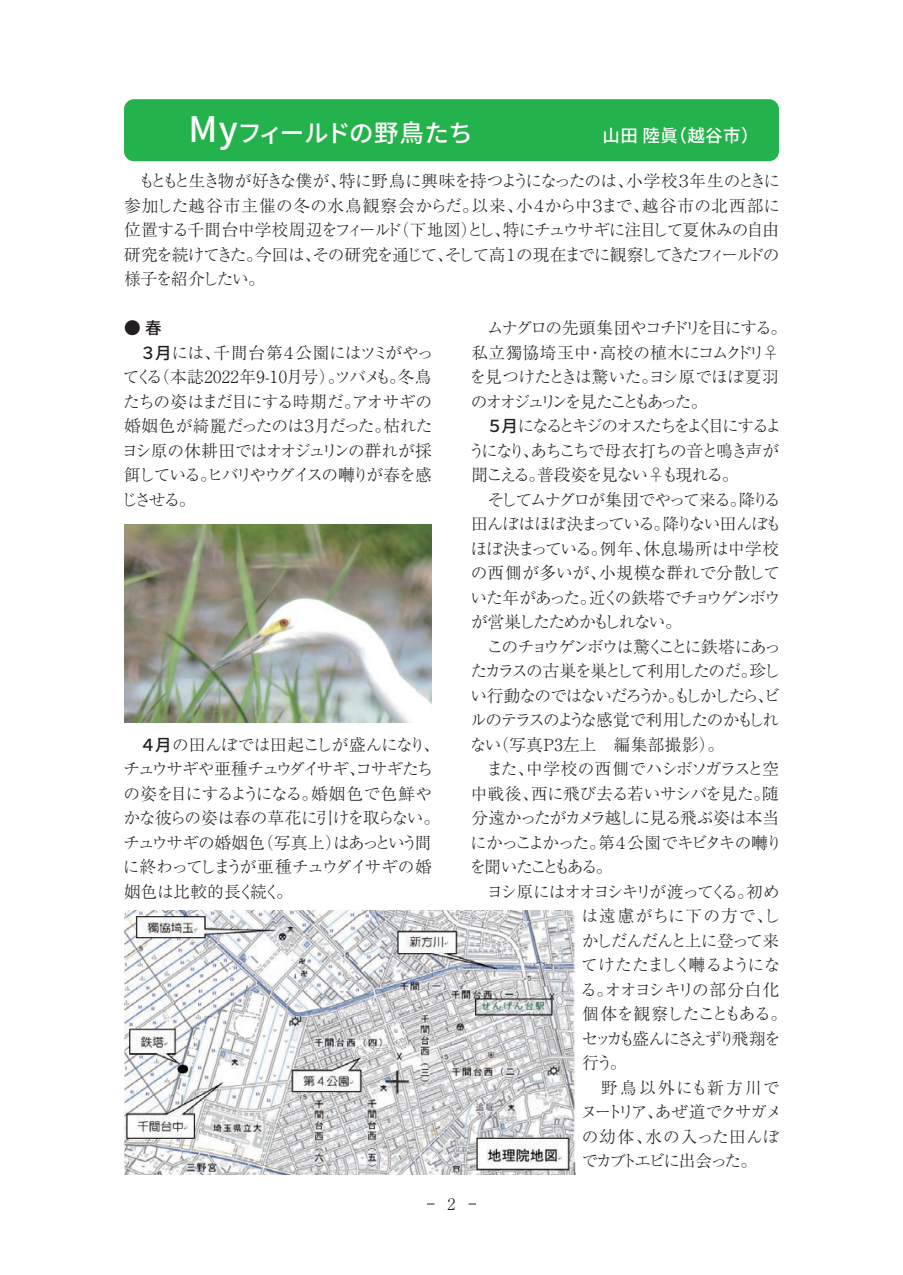
<style>
.page{position:relative;width:903px;height:1275px;background:#fff}
.page>*{position:absolute;margin:0;border:0;box-sizing:border-box;transform-origin:0 0}
.t1{font:500 24.5px "Source Han Sans JP";letter-spacing:-.02em;color:#fff}
.t2{font:500 17.5px "Source Han Sans JP";letter-spacing:.02em;color:#fff}
.t3{font:300 16.62px/24.5px "Ryumin Pr 6 N";letter-spacing:-.085em;color:#231f20;text-align:justify}
.t4{font:300 16.62px/24.5px "Ryumin Pr 6 N";letter-spacing:-.06em;color:#231f20}
.t5{font:300 16.62px/24.5px "Ryumin Pr 6 N";letter-spacing:-.065em;color:#231f20}
.t6{font:300 16.62px "Ryumin Pr 6 N";letter-spacing:-.11em;color:#231f20}
.t7{font:300 16.62px "Ryumin Pr 6 N";letter-spacing:-.105em;color:#231f20}
.t8{font:300 16.62px "Ryumin Pr 6 N";letter-spacing:.02em;color:#231f20}
.t9{font:300 16.62px "Ryumin Pr 6 N";letter-spacing:-.145em;color:#231f20}
.t10{font:300 16.62px "Ryumin Pr 6 N";letter-spacing:-.15em;color:#231f20}
.t11{font:300 16.62px "Ryumin Pr 6 N";letter-spacing:-.13em;color:#231f20}
.t12{font:300 16.62px "Ryumin Pr 6 N";color:#231f20}
.t13{font:300 16.62px "Ryumin Pr 6 N";letter-spacing:-.035em;color:#231f20}
.t14{font:300 16.62px "Ryumin Pr 6 N";letter-spacing:-.005em;color:#231f20}
.t15{font:300 16.62px "Ryumin Pr 6 N";letter-spacing:-.03em;color:#231f20}
.t16{font:300 16.62px "Ryumin Pr 6 N";letter-spacing:.005em;color:#231f20}
.t17{font:300 16.62px "Ryumin Pr 6 N";letter-spacing:-.165em;color:#231f20}
.t18{font:300 16.62px "Ryumin Pr 6 N";letter-spacing:-.18em;color:#231f20}
.t19{font:300 16.62px "Ryumin Pr 6 N";letter-spacing:-.12em;color:#231f20}
.t20{font:300 16.62px "Ryumin Pr 6 N";letter-spacing:.07em;color:#231f20}
.t21{font:300 16.62px "Ryumin Pr 6 N";letter-spacing:.135em;color:#231f20}
.t22{font:500 16.62px "Source Han Sans JP";color:#231f20}
.t23{font:300 15.75px "Ryumin Pr 6 N";color:#231f20}
.s1{font-size:35px}
.s2{font-family:"Source Han Sans JP";font-weight:500}
</style>
<div class="page">
<div style="left:124px;top:99px;width:655px;height:62px;background:#23b24b;border-radius:10px"></div>
<img style="left:124px;top:524px;width:308px;height:199px">
<img style="left:125px;top:910px;width:450px;height:265px">
<h1 class="t1" style="left:188px;top:119px;width:286px"><span class="s1">My</span>フィールドの野鳥たち</h1>
<p class="t2" style="left:603px;top:126px;width:157px">山田 陸眞（越谷市）</p>
<p class="t3" style="left:124px;top:168px;width:657px">　もともと生き物が好きな僕が、特に野鳥に興味を持つようになったのは、小学校３年生のときに参加した越谷市主催の冬の水鳥観察会からだ。以来、小４から中３まで、越谷市の北西部に位置する千間台中学校周辺をフィールド（下地図）とし、特にチュウサギに注目して夏休みの自由研究を続けてきた。今回は、その研究を通じて、そして高１の現在までに観察してきたフィールドの様子を紹介したい。</p>
<p class="t22" style="left:124px;top:319px;width:39px">● 春</p>
<p class="t5" style="left:121px;top:339px;width:315px"><span class="s2">　３月</span>には、千間台第４公園にはツミがやってくる（本誌2022年9-10月号）。ツバメも。冬鳥たちの姿はまだ目にする時期だ。アオサギの婚姻色が綺麗だったのは３月だった。枯れたヨシ原の休耕田ではオオジュリンの群れが採餌している。ヒバリやウグイスの囀りが春を感じさせる。</p>
<p class="t6" style="left:471px;top:315px;width:317px">　ムナグロの先頭集団やコチドリを目にする。</p>
<p class="t12" style="left:471px;top:339px;width:309px">私立獨協埼玉中・高校の植木にコムクドリ♀</p>
<p class="t13" style="left:469px;top:364px;width:311px">を見つけたときは驚いた。ヨシ原でほぼ夏羽</p>
<p class="t17" style="left:471px;top:388px;width:238px">のオオジュリンを見たこともあった。</p>
<p class="t9" style="left:471px;top:413px;width:312px"><span class="s2">　５月</span>になるとキジのオスたちをよく目にするよ</p>
<p class="t6" style="left:468px;top:437px;width:312px">うになり、あちこちで母衣打ちの音と鳴き声が</p>
<p class="t3" style="left:471px;top:462px;width:269px">聞こえる。普段姿を見ない♀も現れる。</p>
<p class="t6" style="left:471px;top:486px;width:311px">　そしてムナグロが集団でやって来る。降りる</p>
<p class="t3" style="left:471px;top:511px;width:312px">田んぼはほぼ決まっている。降りない田んぼも</p>
<p class="t14" style="left:470px;top:535px;width:310px">ほぼ決まっている。例年、休息場所は中学校</p>
<p class="t16" style="left:471px;top:560px;width:311px">の西側が多いが、小規模な群れで分散して</p>
<p class="t6" style="left:470px;top:584px;width:312px">いた年があった。近くの鉄塔でチョウゲンボウ</p>
<p class="t3" style="left:471px;top:609px;width:212px">が営巣したためかもしれない。</p>
<p class="t6" style="left:471px;top:633px;width:311px">　このチョウゲンボウは驚くことに鉄塔にあっ</p>
<p class="t7" style="left:470px;top:658px;width:311px">たカラスの古巣を巣として利用したのだ。珍し</p>
<p class="t7" style="left:470px;top:682px;width:311px">い行動なのではないだろうか。もしかしたら、ビ</p>
<p class="t7" style="left:470px;top:707px;width:311px">ルのテラスのような感覚で利用したのかもしれ</p>
<p class="t8" style="left:470px;top:731px;width:255px">ない（写真P3左上　編集部撮影）。</p>
<p class="t3" style="left:471px;top:756px;width:309px">　また、中学校の西側でハシボソガラスと空</p>
<p class="t15" style="left:471px;top:780px;width:310px">中戦後、西に飛び去る若いサシバを見た。随</p>
<p class="t3" style="left:471px;top:805px;width:309px">分遠かったがカメラ越しに見る飛ぶ姿は本当</p>
<p class="t11" style="left:470px;top:829px;width:314px">にかっこよかった。第４公園でキビタキの囀り</p>
<p class="t10" style="left:469px;top:854px;width:145px">を聞いたこともある。</p>
<p class="t7" style="left:471px;top:878px;width:310px">　ヨシ原にはオオヨシキリが渡ってくる。初め</p>
<p class="t20" style="left:581px;top:903px;width:200px">は遠慮がちに下の方で、し</p>
<p class="t3" style="left:582px;top:927px;width:199px">かしだんだんと上に登って来</p>
<p class="t6" style="left:581px;top:952px;width:201px">てけたたましく囀るようにな</p>
<p class="t3" style="left:581px;top:976px;width:200px">る。オオヨシキリの部分白化</p>
<p class="t3" style="left:582px;top:1001px;width:206px">個体を観察したこともある。</p>
<p class="t18" style="left:581px;top:1025px;width:201px">セッカも盛んにさえずり飛翔を</p>
<p class="t3" style="left:582px;top:1050px;width:46px">行う。</p>
<p class="t21" style="left:582px;top:1075px;width:199px">　野鳥以外にも新方川で</p>
<p class="t19" style="left:581px;top:1099px;width:203px">ヌートリア、あぜ道でクサガメ</p>
<p class="t8" style="left:582px;top:1124px;width:199px">の幼体、水の入った田んぼ</p>
<p class="t10" style="left:582px;top:1148px;width:177px">でカブトエビに出会った。</p>
<p class="t4" style="left:123px;top:731px;width:318px"><span class="s2">　４月</span>の田んぼでは田起こしが盛んになり、チュウサギや亜種チュウダイサギ、コサギたちの姿を目にするようになる。婚姻色で色鮮やかな彼らの姿は春の草花に引けを取らない。チュウサギの婚姻色（写真上）はあっという間に終わってしまうが亜種チュウダイサギの婚姻色は比較的長く続く。</p>
<p class="t23" style="left:447px;top:1191px;width:9px">2</p>
</div>
